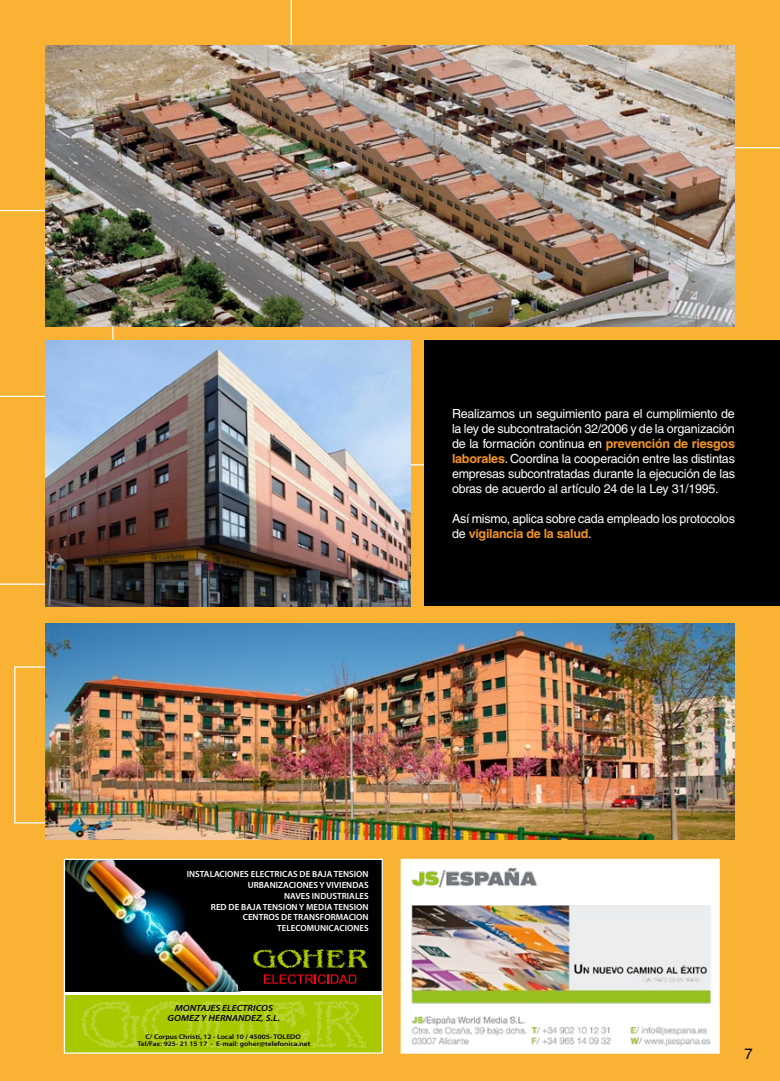
<style>
.page{position:relative;width:780px;height:1081px;background:#f9b234}
.page>*{position:absolute;margin:0;border:0;box-sizing:border-box;transform-origin:0 0}
.t1{font:15px "Helvetica LT";color:#000}
.t2{font:12.5px/15px "Helvetica LT";letter-spacing:-.02em;color:#fff;text-align:justify}
.t3{font:italic 600 9px/10.8px "Myriad Pro";color:#000;text-align:center;scale:1.12 1}
.t4{font:600 8.88px/10.8px "Myriad Pro";color:#fff;text-align:right}
.t5{font:600 6.75px/6.8px "Myriad Pro";color:#000;text-align:center;scale:1.12 1}
.s1{font-weight:700;color:#f4941f}
</style>
<div class="page">
<svg style="left:0;top:396px;width:45px;height:189px"></svg>
<svg style="left:112px;top:147px;width:668px;height:318px"></svg>
<svg style="left:66px;top:991px;width:315px;height:5px;background:#d3dab2"></svg>
<img style="left:66px;top:861px;width:172px;height:130px">
<div style="left:238px;top:859px;width:144px;height:132px;background:#000"></div>
<div style="left:64px;top:996px;width:318px;height:57px;background:#a8c900"></div>
<svg style="left:81px;top:1001px;width:285px;height:47px"></svg>
<svg style="left:253px;top:949px;width:115px;height:19px"></svg>
<svg style="left:264px;top:974px;width:92px;height:10px"></svg>
<div style="left:64px;top:859px;width:319px;height:194px;border:1px solid #fff"></div>
<img style="left:402px;top:861px;width:315px;height:190px">
<div style="left:400px;top:859px;width:319px;height:194px;border:1px solid #fff"></div>
<img style="left:45px;top:341px;width:365px;height:265px">
<img style="left:45px;top:45px;width:690px;height:281px">
<div style="left:424px;top:341px;width:356px;height:265px;background:#000"></div>
<img style="left:45px;top:624px;width:690px;height:216px">
<p class="t2" style="left:452px;top:406px;width:284px">Realizamos un seguimiento para el cumplimiento de la ley de subcontratación 32/2006 y de la organización de la formación continua en <span class="s1">prevención de riesgos laborales</span>. Coordina la cooperación entre las distintas empresas subcontratadas durante la ejecución de las obras de acuerdo al artículo 24 de la Ley 31/1995.</p>
<p class="t2" style="left:452px;top:511px;width:284px">Así mismo, aplica sobre cada empleado los protocolos de <span class="s1">vigilancia de la salud</span>.</p>
<p class="t4" style="left:187px;top:869px;width:183px">INSTALACIONES ELECTRICAS DE BAJA TENSION<br>URBANIZACIONES Y VIVIENDAS<br>NAVES INDUSTRIALES<br>RED DE BAJA TENSION Y MEDIA TENSION<br>CENTROS DE TRANSFORMACION<br>TELECOMUNICACIONES</p>
<p class="t3" style="left:168px;top:1002px;width:102px">MONTAJES ELECTRICOS<br>GOMEZ Y HERNANDEZ, S.L.</p>
<p class="t5" style="left:137px;top:1033px;width:156px">C/ Corpus Christi, 12 - Local 10 / 45005- TOLEDO<br>Tel/Fax: 925- 21 15 17 - E-mail: goher@telefonica.net</p>
<p class="t1" style="left:744px;top:1045px;width:10px">7</p>
</div>
